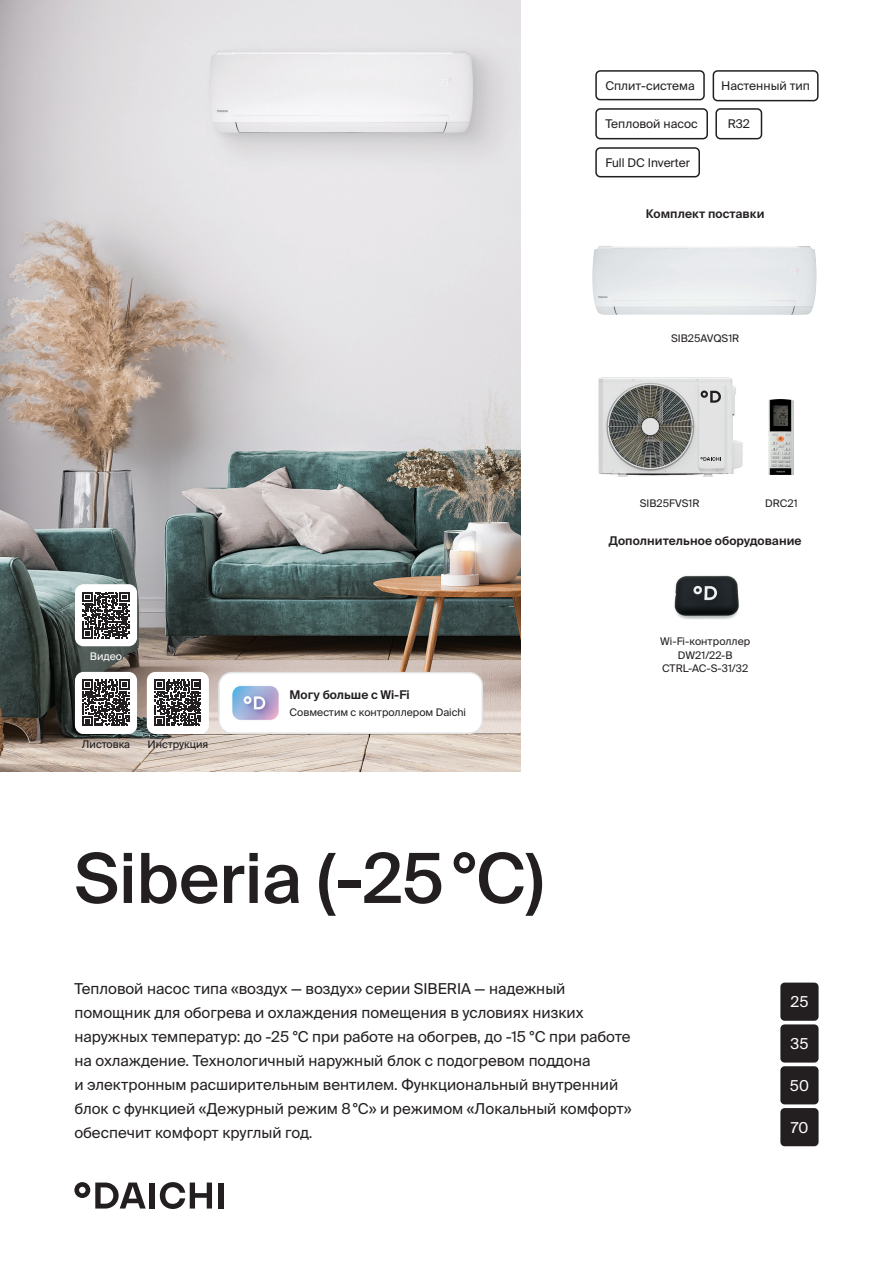
<style>
.page{position:relative;width:893px;height:1263px;background:#fff}
.page>*{position:absolute;margin:0;border:0;box-sizing:border-box;transform-origin:0 0}
.t1{font:500 69px "Suisse Intl";color:#231f20}
.t2{font:15px/24px "Suisse Intl";color:#231f20}
.t3{font:15px "Suisse Intl";color:#fff}
.Table_title{font:600 12px "Suisse Intl";letter-spacing:.005em;color:#231f20}
.t4{font:12px "Suisse Intl";color:#231f20}
.Picture_sign{font:10.5px/13.5px "Suisse Intl";letter-spacing:.005em;color:#231f20;text-align:center}
.t5{font:10.5px "Suisse Intl";color:#1a191d}
.t6{font:10.5px "Suisse Intl";color:#fff}
</style>
<div class="page">
<img style="left:0;top:0;width:520px;height:771px">
<img style="left:592px;top:246px;width:20px;height:50px">
<div style="left:219px;top:673px;width:263px;height:60px;background:#fff;border-radius:13px"></div>
<div style="left:218px;top:672px;width:265px;height:62px;border:2px solid #e1e2e2;border-radius:13px"></div>
<img style="left:232px;top:685px;width:47px;height:35px">
<div style="left:595px;top:147px;width:105px;height:30px;border:2px solid #231f20;border-radius:4px"></div>
<div style="left:595px;top:70px;width:110px;height:30px;border:2px solid #231f20;border-radius:4px"></div>
<div style="left:595px;top:108px;width:113px;height:31px;border:2px solid #231f20;border-radius:4px"></div>
<div style="left:715px;top:108px;width:47px;height:31px;border:2px solid #231f20;border-radius:4px"></div>
<div style="left:780px;top:982px;width:39px;height:39px;background:#231f20;border-radius:4px"></div>
<div style="left:780px;top:1024px;width:39px;height:38px;background:#231f20;border-radius:4px"></div>
<div style="left:780px;top:1066px;width:39px;height:38px;background:#231f20;border-radius:4px"></div>
<div style="left:780px;top:1108px;width:39px;height:38px;background:#231f20;border-radius:4px"></div>
<div style="left:75px;top:672px;width:62px;height:62px;background:#fff;border-radius:9px"></div>
<svg style="left:83px;top:680px;width:46px;height:46px"></svg>
<div style="left:147px;top:672px;width:62px;height:62px;background:#fff;border-radius:9px"></div>
<svg style="left:155px;top:680px;width:46px;height:46px"></svg>
<img style="left:674px;top:575px;width:65px;height:44px">
<div style="left:713px;top:70px;width:106px;height:31px;border:2px solid #231f20;border-radius:4px"></div>
<img style="left:768px;top:400px;width:25px;height:75px">
<div style="left:75px;top:584px;width:62px;height:62px;background:#fff;border-radius:9px"></div>
<svg style="left:83px;top:592px;width:46px;height:46px"></svg>
<img style="left:598px;top:377px;width:145px;height:100px">
<svg style="left:701px;top:390px;width:20px;height:13px"></svg>
<svg style="left:700px;top:457px;width:21px;height:4px"></svg>
<div style="left:150px;top:1182px;width:5px;height:26px;background:#231f20"></div>
<div style="left:218px;top:1182px;width:5px;height:26px;background:#231f20"></div>
<svg style="left:160px;top:1182px;width:52px;height:27px"></svg>
<svg style="left:74px;top:1182px;width:72px;height:26px"></svg>
<p class="t4" style="left:605px;top:78px;width:91px">Сплит-система</p>
<p class="t4" style="left:605px;top:117px;width:94px">Тепловой насос</p>
<p class="t4" style="left:728px;top:117px;width:24px">R32</p>
<p class="t4" style="left:721px;top:79px;width:90px">Настенный тип</p>
<p class="t4" style="left:605px;top:156px;width:86px">Full DC Inverter</p>
<p class="Table_title" style="left:646px;top:207px;width:120px">Комплект поставки</p>
<p class="Picture_sign" style="left:671px;top:331px;width:70px">SIB25AVQS1R</p>
<p class="Picture_sign" style="left:640px;top:496px;width:61px">SIB25FVS1R</p>
<p class="Picture_sign" style="left:765px;top:496px;width:34px">DRC21</p>
<p class="t6" style="left:90px;top:650px;width:34px">Видео</p>
<p class="t5" style="left:82px;top:738px;width:50px">Листовка</p>
<p class="t5" style="left:147px;top:738px;width:62px">Инструкция</p>
<p class="Table_title" style="left:290px;top:688px;width:121px">Могу больше с Wi-Fi</p>
<p class="Picture_sign" style="left:290px;top:705px;width:178px">Совместим с контроллером Daichi</p>
<p class="t1" style="left:74px;top:839px;width:471px">Siberia (-25°C)</p>
<p class="Table_title" style="left:609px;top:534px;width:194px">Дополнительное оборудование</p>
<p class="Picture_sign" style="left:660px;top:635px;width:92px">Wi-Fi-контроллер<br>DW21/22-B</p>
<p class="Picture_sign" style="left:662px;top:662px;width:88px">CTRL-AC-S-31/32</p>
<p class="t2" style="left:74px;top:977px;width:559px">Тепловой насос типа «воздух — воздух» серии SIBERIA — надежный помощник для обогрева и охлаждения помещения в условиях низких наружных температур: до -25 °С при работе на обогрев, до -15 °С при работе на охлаждение. Технологичный наружный блок c подогревом поддона<br>и электронным расширительным вентилем. Функциональный внутренний блок с функцией «Дежурный режим 8°С» и режимом «Локальный комфорт» обеспечит комфорт круглый год.</p>
<p class="t3" style="left:790px;top:993px;width:19px">25</p>
<p class="t3" style="left:790px;top:1035px;width:19px">35</p>
<p class="t3" style="left:790px;top:1077px;width:21px">50</p>
<p class="t3" style="left:791px;top:1119px;width:19px">70</p>
</div>
